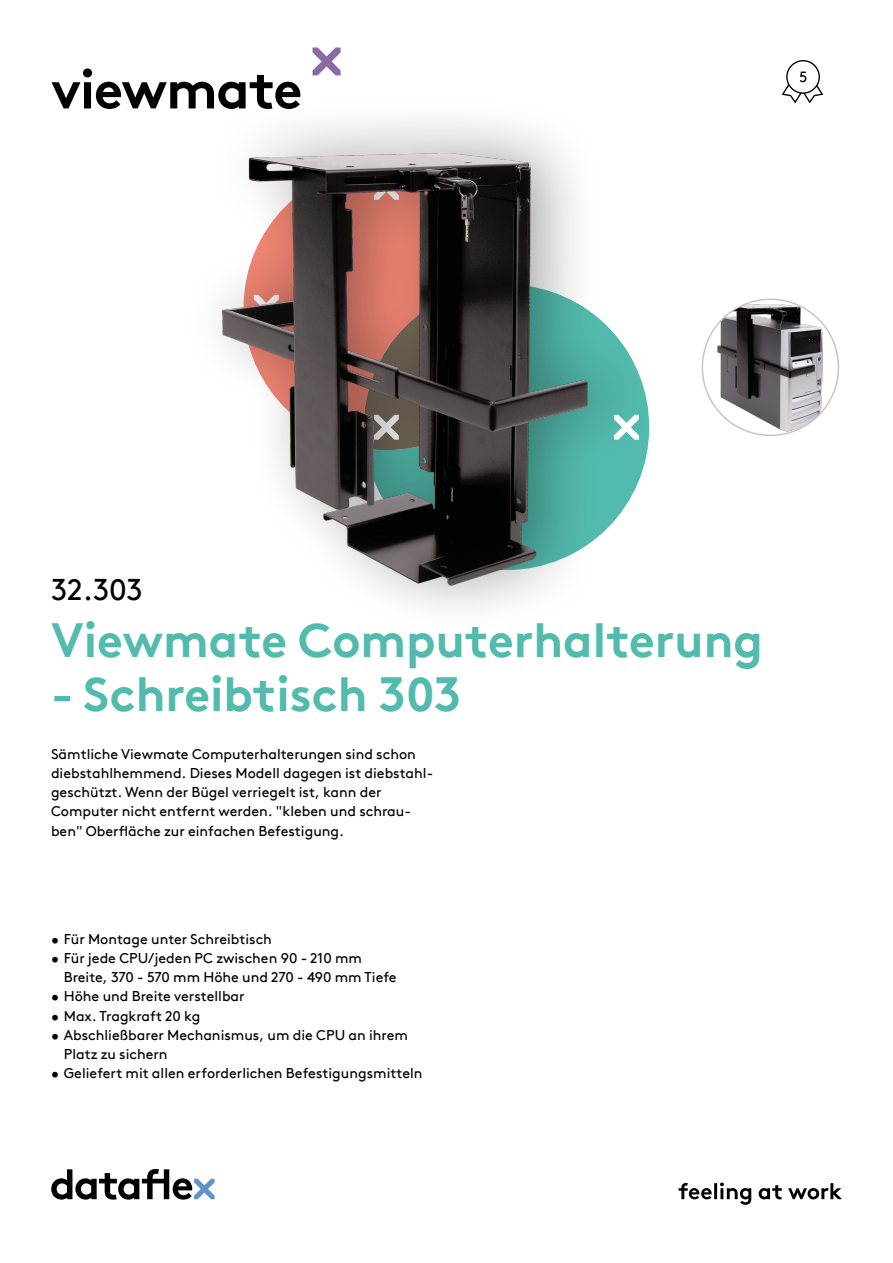
<style>
.page{position:relative;width:893px;height:1263px;background:#fff}
.page>*{position:absolute;margin:0;border:0;box-sizing:border-box;transform-origin:0 0}
.hoofdstuk{font:700 54px "Brown Pro TT";letter-spacing:-.02em;color:#000}
.productnaam{font:700 48px "Brown Pro TT";color:#53bbad}
.productnummer{font:30px "Brown Pro TT";color:#000}
.omschrijving{font:14.25px/19.2px "Brown Pro TT";color:#000}
</style>
<div class="page">
<svg style="left:51px;top:1169px;width:164px;height:30px"></svg>
<svg style="left:679px;top:1182px;width:163px;height:23px"></svg>
<svg style="left:313px;top:47px;width:28px;height:28px"></svg>
<img style="left:715px;top:301px;width:111px;height:134px">
<div style="left:182px;top:95px;width:475px;height:541px;background:#000;opacity:.35"></div>
<img style="left:202px;top:133px;width:405px;height:473px">
<svg style="left:782px;top:60px;width:41px;height:43px"></svg>
<p class="hoofdstuk" style="left:51px;top:46px;width:253px">viewmate</p>
<p class="productnummer" style="left:51px;top:566px;width:93px">32.303</p>
<p class="productnaam" style="left:51px;top:601px;width:714px">Viewmate Computerhalterung</p>
<p class="productnaam" style="left:51px;top:655px;width:412px">- Schreibtisch 303</p>
<p class="omschrijving" style="left:51px;top:743px;width:384px">Sämtliche Viewmate Computerhalterungen sind schon diebstahlhemmend. Dieses Modell dagegen ist diebstahl&shy;geschützt. Wenn der Bügel verriegelt ist, kann der Computer nicht entfernt werden. "kleben und schrau&shy;ben" Oberfläche zur einfachen Befestigung.</p>
<p class="omschrijving" style="left:51px;top:928px;width:222px">• Für Montage unter Schreibtisch</p>
<p class="omschrijving" style="left:64px;top:947px;width:334px;text-indent:-13px">• Für jede CPU/jeden PC zwischen 90 - 210 mm<br>Breite, 370 - 570 mm Höhe und 270 - 490 mm Tiefe</p>
<p class="omschrijving" style="left:51px;top:986px;width:195px">• Höhe und Breite verstellbar</p>
<p class="omschrijving" style="left:51px;top:1005px;width:151px">• Max. Tragkraft 20 kg</p>
<p class="omschrijving" style="left:64px;top:1024px;width:346px;text-indent:-13px">• Abschließbarer Mechanismus, um die CPU an ihrem<br>Platz zu sichern</p>
<p class="omschrijving" style="left:51px;top:1062px;width:373px">• Geliefert mit allen erforderlichen Befestigungsmitteln</p>
</div>
